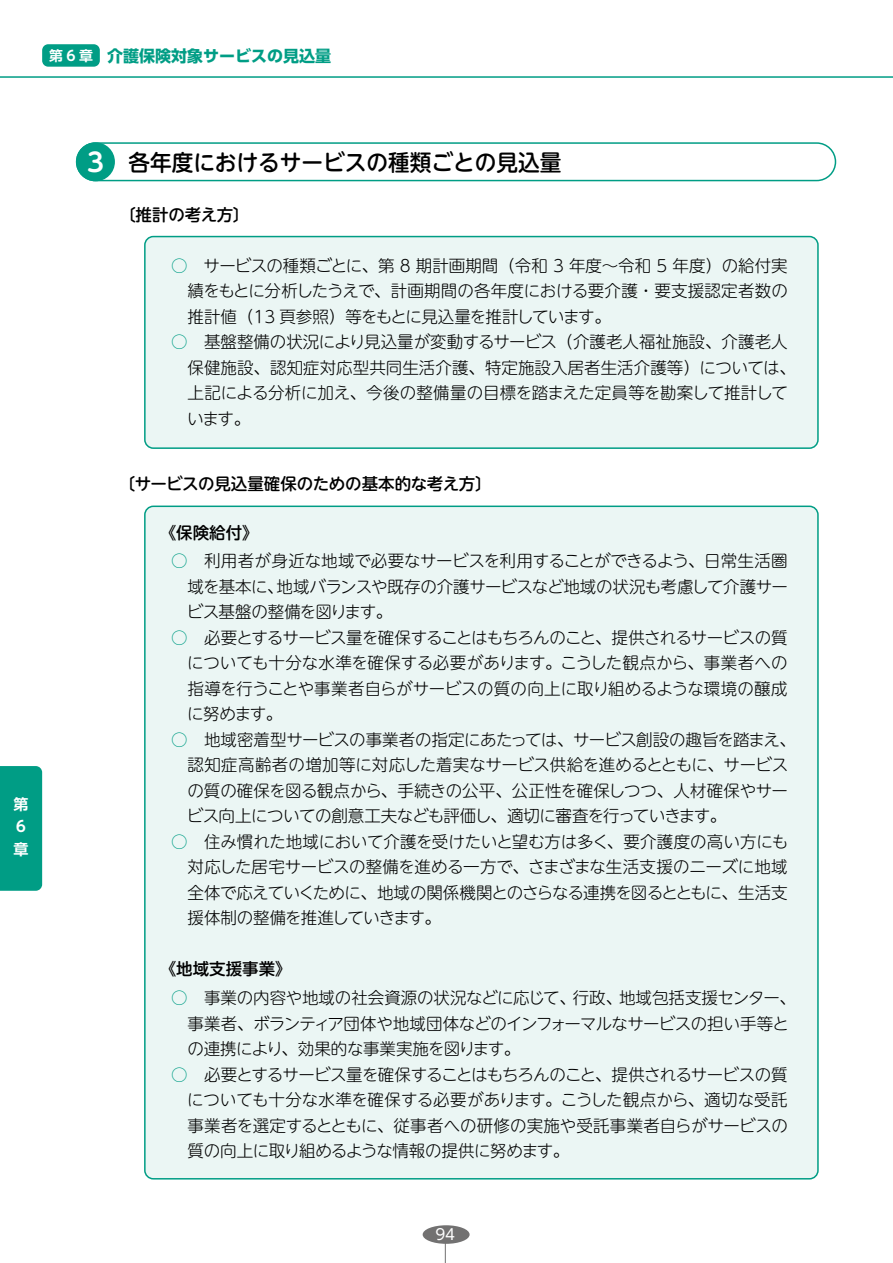
<style>
.page{position:relative;width:893px;height:1263px;background:#fff}
.page>*{position:absolute;margin:0;border:0;box-sizing:border-box;transform-origin:0 0}
.t1{font:500 22.5px "UD Shin M Go Pr 6";color:#000;scale:.96 1}
.t2{font:300 16.5px/25.5px "UD Shin M Go Pr 6";letter-spacing:-.015em;color:#000}
.t3{font:300 16.5px "UD Shin M Go Pr 6";letter-spacing:-.035em;color:#000}
.t4{font:300 16.5px "UD Shin M Go Pr 6";letter-spacing:-.05em;color:#000}
.t5{font:500 16.5px "UD Shin M Go Pr 6";letter-spacing:-.005em;color:#000}
.t6{font:300 16.5px "UD Shin M Go Pr 6";letter-spacing:-.045em;color:#000}
.t7{font:700 16.05px "UD Shin Go Pro";color:#009d85}
.t8{font:700 15px/22.5px "UD Shin Go Pro De";color:#fff}
.t9{font:15px "UD Shin Go Pro";color:#fff}
.s1{font-family:"UD Shin Go Pro De";font-size:13.8px;color:#fff}
.s2{font-family:"UD Shin M Go Pr 6 De";font-weight:700;font-size:25.5px;color:#fff}
.s3{color:#009d85}
.s4{font-weight:500}
</style>
<div class="page">
<div style="left:0;top:766px;width:42px;height:125px;background:#009d85"></div>
<div style="left:423px;top:1225px;width:47px;height:19px;background:#727171;border-radius:50%"></div>
<svg style="left:445px;top:1244px;width:1px;height:19px"></svg>
<hr style="left:0;top:76px;width:893px;height:2px;background:#009d85">
<div style="left:145px;top:506px;width:673px;height:673px;background:#ebf6f4;border-radius:9px"></div>
<div style="left:145px;top:237px;width:673px;height:211px;background:#ebf6f4;border-radius:9px"></div>
<div style="left:144px;top:236px;width:675px;height:213px;border:2px solid #009d85;border-radius:9px"></div>
<svg style="left:76px;top:142px;width:760px;height:39px"></svg>
<div style="left:76px;top:142px;width:39px;height:39px;background:#009d85;border-radius:50%"></div>
<div style="left:42px;top:44px;width:58px;height:23px;background:#009d85;border-radius:6px"></div>
<p class="t7" style="left:49px;top:43px;width:284px"><span class="s1">第 6 章</span> 介護保険対象サービスの見込量</p>
<p class="t8" style="left:14px;top:792px;width:16px">第<br>６章</p>
<h1 class="t1" style="left:87px;top:143px;width:496px"><span class="s2">3</span> 各年度におけるサービスの種類ごとの見込量</h1>
<p class="t5" style="left:119px;top:201px;width:132px">〔推計の考え方〕</p>
<p class="t2" style="left:188px;top:252px;width:602px;text-align:justify;text-indent:-16px"><span class="s3">○</span> サービスの種類ごとに、第 8 期計画期間（令和 3 年度～令和 5 年度）の給付実績をもとに分析したうえで、計画期間の各年度における要介護・要支援認定者数の推計値（13 頁参照）等をもとに見込量を推計しています。</p>
<p class="t2" style="left:187px;top:328px;width:610px;text-indent:-16px"><span class="s3">○</span> 基盤整備の状況により見込量が変動するサービス（介護老人福祉施設、介護老人保健施設、認知症対応型共同生活介護、特定施設入居者生活介護等）については、上記による分析に加え、今後の整備量の目標を踏まえた定員等を勘案して推計しています。</p>
<p class="t5" style="left:119px;top:470px;width:375px">〔サービスの見込量確保のための基本的な考え方〕</p>
<p class="t2" style="left:171px;top:517px;width:618px;line-height:28.8px;text-indent:-11px"><span class="s4">《保険給付》<br></span><span class="s3">○</span>　利用者が身近な地域で必要なサービスを利用することができるよう、日常生活圏</p>
<p class="t2" style="left:188px;top:573px;width:602px">域を基本に、地域バランスや既存の介護サービスなど地域の状況も考慮して介護サー</p>
<p class="t3" style="left:187px;top:599px;width:207px">ビス基盤の整備を図ります。</p>
<p class="t4" style="left:171px;top:624px;width:618px"><span class="s3">○</span>　必要とするサービス量を確保することはもちろんのこと、提供されるサービスの質</p>
<p class="t2" style="left:187px;top:649px;width:602px">についても十分な水準を確保する必要があります。こうした観点から、事業者への</p>
<p class="t2" style="left:188px;top:675px;width:602px">指導を行うことや事業者自らがサービスの質の向上に取り組めるような環境の醸成</p>
<p class="t2" style="left:187px;top:700px;width:97px">に努めます。</p>
<p class="t3" style="left:171px;top:726px;width:626px"><span class="s3">○</span>　地域密着型サービスの事業者の指定にあたっては、サービス創設の趣旨を踏まえ、</p>
<p class="t2" style="left:188px;top:751px;width:602px">認知症高齢者の増加等に対応した着実なサービス供給を進めるとともに、サービス</p>
<p class="t2" style="left:187px;top:777px;width:602px">の質の確保を図る観点から、手続きの公平、公正性を確保しつつ、人材確保やサー</p>
<p class="t3" style="left:187px;top:803px;width:541px">ビス向上についての創意工夫なども評価し、適切に審査を行っていきます。</p>
<p class="t2" style="left:171px;top:828px;width:619px"><span class="s3">○</span>　住み慣れた地域において介護を受けたいと望む方は多く、要介護度の高い方にも</p>
<p class="t2" style="left:188px;top:853px;width:602px">対応した居宅サービスの整備を進める一方で、さまざまな生活支援のニーズに地域</p>
<p class="t6" style="left:188px;top:879px;width:602px">全体で応えていくために、地域の関係機関とのさらなる連携を図るとともに、生活支</p>
<p class="t4" style="left:188px;top:905px;width:255px">援体制の整備を推進していきます。</p>
<p class="t5" style="left:160px;top:955px;width:134px">《地域支援事業》</p>
<p class="t2" style="left:187px;top:984px;width:610px;text-indent:-16px"><span class="s3">○</span> 事業の内容や地域の社会資源の状況などに応じて、行政、地域包括支援センター、事業者、ボランティア団体や地域団体などのインフォーマルなサービスの担い手等との連携により、効果的な事業実施を図ります。</p>
<p class="t2" style="left:187px;top:1061px;width:602px;text-align:justify;text-indent:-16px"><span class="s3">○</span> 必要とするサービス量を確保することはもちろんのこと、提供されるサービスの質についても十分な水準を確保する必要があります。こうした観点から、適切な受託事業者を選定するとともに、従事者への研修の実施や受託事業者自らがサービスの質の向上に取り組めるような情報の提供に努めます。</p>
<p class="t9" style="left:436px;top:1222px;width:21px">94</p>
</div>
